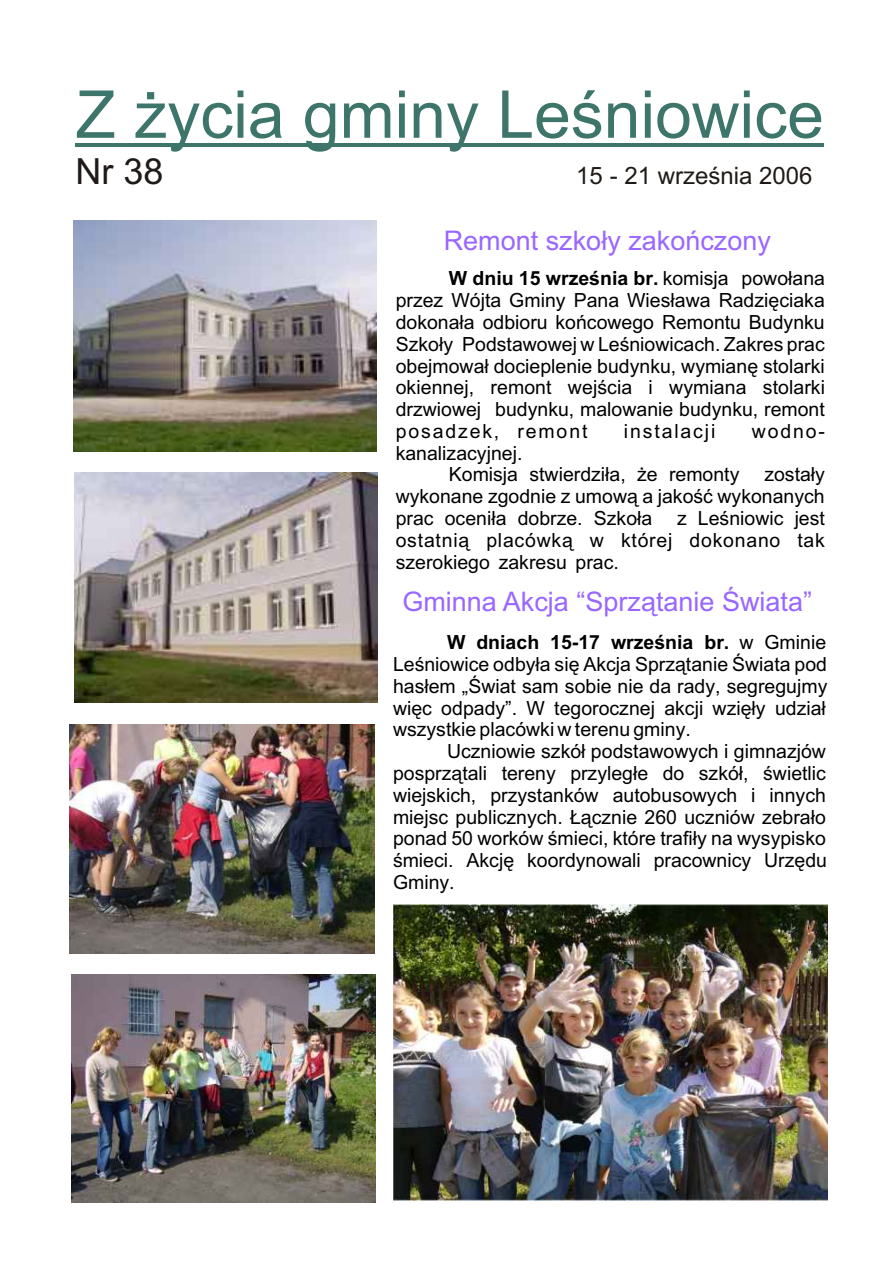
<style>
.page{position:relative;width:894px;height:1263px;background:#fff}
.page>*{position:absolute;margin:0;border:0;box-sizing:border-box;transform-origin:0 0}
.t1{font:66px "Arial CE";color:#3d756b}
.t2{font:36px "Arial CE";color:#1f1a17}
.t3{font:27px "Arial CE";color:#96f}
.t4{font:24px "Arial CE";color:#1f1a17}
.t5{font:19.5px/21.8px "Arial CE";color:#000;text-align:justify}
.t6{font:19.5px "Arial CE";letter-spacing:.095em;color:#000}
.s1{font-weight:700}
</style>
<div class="page">
<hr style="left:76px;top:144px;width:748px;height:3px;background:#3d756b">
<img style="left:73px;top:220px;width:303px;height:231px">
<img style="left:75px;top:472px;width:303px;height:231px">
<img style="left:393px;top:904px;width:434px;height:296px">
<img style="left:69px;top:725px;width:305px;height:229px">
<img style="left:72px;top:974px;width:303px;height:228px">
<h1 class="t1" style="left:76px;top:90px;width:750px">Z ¿ycia gminy Leœniowice</h1>
<h2 class="t2" style="left:76px;top:158px;width:90px">Nr 38</h2>
<p class="t4" style="left:576px;top:167px;width:238px">15 - 21 wrzeœnia 2006</p>
<h3 class="t3" style="left:444px;top:230px;width:329px">Remont szko³y zakoñczony</h3>
<p class="t5" style="left:396px;top:269px;width:431px;text-indent:53px"><span class="s1">W dniu 15 wrzeœnia br.</span> komisja powo³ana przez Wójta Gminy Pana Wies³awa Radziêciaka dokona³a odbioru koñcowego Remontu Budynku Szko³y Podstawowej w Leœniowicach. Zakres prac obejmowa³ docieplenie budynku, wymianê stolarki okiennej, remont wejœcia i wymiana stolarki drzwiowej budynku, malowanie budynku, remont posadzek, remont</p>
<p class="t6" style="left:624px;top:424px;width:93px">instalacji</p>
<p class="t5" style="left:752px;top:422px;width:75px">wodno-</p>
<p class="t5" style="left:449px;top:444px;width:292px;text-indent:-53px">kanalizacyjnej.<br>Komisja stwierdzi³a, ¿e remonty</p>
<p class="t5" style="left:396px;top:466px;width:431px;text-indent:369px">zosta³y wykonane zgodnie z umow¹ a jakoœæ wykonanych prac oceni³a dobrze. Szko³a</p>
<p class="t5" style="left:396px;top:509px;width:431px;text-indent:281px">z Leœniowic jest ostatni¹ placówk¹ w której dokonano tak szerokiego zakresu prac.</p>
<h3 class="t3" style="left:402px;top:591px;width:411px">Gminna Akcja “Sprz¹tanie Œwiata”</h3>
<p class="t5" style="left:393px;top:633px;width:436px;text-indent:54px"><span class="s1">W dniach 15-17 wrzeœnia br.</span> w Gminie Leœniowice odby³a siê Akcja Sprz¹tanie Œwiata pod has³em „Œwiat sam sobie nie da rady, segregujmy wiêc odpady”. W tegorocznej akcji wziê³y udzia³ wszystkie placówki w terenu gminy.</p>
<p class="t5" style="left:393px;top:742px;width:436px;text-indent:54px">Uczniowie szkó³ podstawowych i gimnazjów posprz¹tali tereny przyleg³e do szkó³, œwietlic wiejskich, przystanków autobusowych i innych miejsc publicznych. £¹cznie 260 uczniów zebra³o ponad 50 worków œmieci, które trafi³y na wysypisko œmieci. Akcjê koordynowali pracownicy Urzêdu Gminy.</p>
</div>
